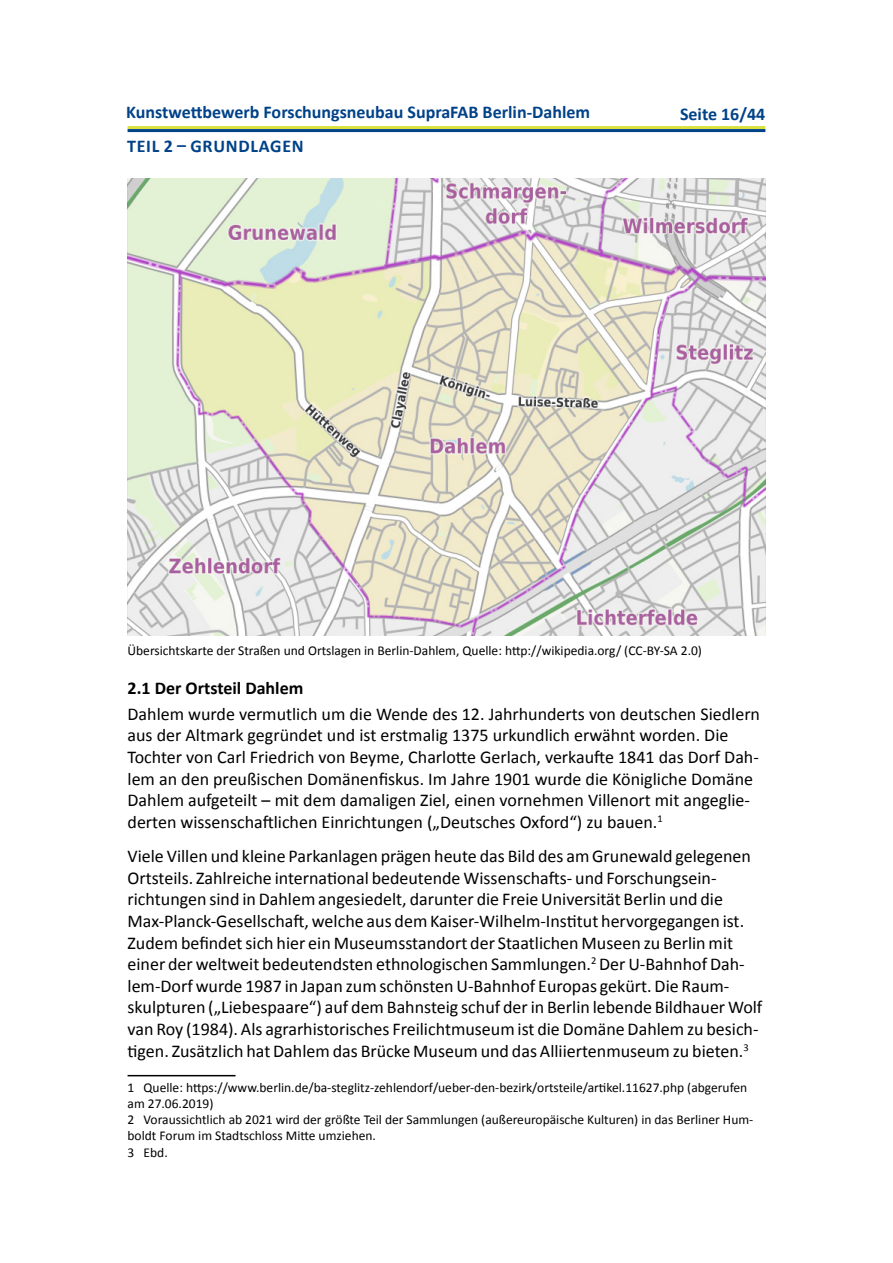
<style>
.page{position:relative;width:893px;height:1263px;background:#fff}
.page>*{position:absolute;margin:0;border:0;box-sizing:border-box;transform-origin:0 0}
.t1{font:18px/21.6px "Calibri";color:#000}
.t2{font:700 18px "Calibri";color:#004288}
.t3{font:700 18px "Calibri";color:#000}
.t4{font:700 18px "Calibri";letter-spacing:.04em;color:#004288}
.t5{font:13.5px/16.2px "Calibri";color:#000}
</style>
<div class="page">
<hr style="left:128px;top:126px;width:637px;height:3px;background:#dae13c">
<hr style="left:128px;top:129px;width:637px;height:3px;background:#004288">
<hr style="left:128px;top:1075px;width:108px;height:1px;background:#000">
<img style="left:128px;top:179px;width:637px;height:457px">
<p class="t2" style="left:126px;top:101px;width:465px">Kunstwettbewerb Forschungsneubau SupraFAB Berlin-Dahlem</p>
<p class="t2" style="left:680px;top:103px;width:87px">Seite 16/44</p>
<p class="t4" style="left:127px;top:135px;width:178px">TEIL 2 – GRUNDLAGEN</p>
<p class="t5" style="left:128px;top:642px;width:576px">Übersichtskarte der Straßen und Ortslagen in Berlin-Dahlem, Quelle: http://wikipedia.org/ (CC-BY-SA 2.0)</p>
<p class="t3" style="left:128px;top:677px;width:177px">2.1 Der Ortsteil Dahlem</p>
<p class="t1" style="left:128px;top:702px;width:634px">Dahlem wurde vermutlich um die Wende des 12. Jahrhunderts von deutschen Siedlern aus der Altmark gegründet und ist erstmalig 1375 urkundlich erwähnt worden. Die Tochter von Carl Friedrich von Beyme, Charlotte Gerlach, verkaufte 1841 das Dorf Dah&shy;lem an den preußischen Domänenfiskus. Im Jahre 1901 wurde die Königliche Domäne Dahlem aufgeteilt – mit dem damaligen Ziel, einen vornehmen Villenort mit angeglie&shy;derten wissenschaftlichen Einrichtungen („Deutsches Oxford“) zu bauen.<sup>1</sup></p>
<p class="t1" style="left:128px;top:844px;width:636px">Viele Villen und kleine Parkanlagen prägen heute das Bild des am Grunewald gelegenen Ortsteils. Zahlreiche international bedeutende Wissenschafts- und Forschungsein&shy;richtungen sind in Dahlem angesiedelt, darunter die Freie Universität Berlin und die Max-Planck-Gesellschaft, welche aus dem Kaiser-Wilhelm-Institut hervorgegangen ist.<br>Zudem befindet sich hier ein Museumsstandort der Staatlichen Museen zu Berlin mit einer der weltweit bedeutendsten ethnologischen Sammlungen.<sup>2</sup> Der U-Bahnhof Dah&shy;lem-Dorf wurde 1987 in Japan zum schönsten U-Bahnhof Europas gekürt. Die Raum&shy;skulpturen („Liebespaare“) auf dem Bahnsteig schuf der in Berlin lebende Bildhauer Wolf van Roy (1984). Als agrarhistorisches Freilichtmuseum ist die Domäne Dahlem zu besich&shy;tigen. Zusätzlich hat Dahlem das Brücke Museum und das Alliiertenmuseum zu bieten.<sup>3</sup></p>
<p class="t5" style="left:128px;top:1079px;width:627px">1 Quelle: https://www.berlin.de/ba-steglitz-zehlendorf/ueber-den-bezirk/ortsteile/artikel.11627.php (abgerufen am 27.06.2019)<br>2 Voraussichtlich ab 2021 wird der größte Teil der Sammlungen (außereuropäische Kulturen) in das Berliner Hum&shy;boldt Forum im Stadtschloss Mitte umziehen.<br>3 Ebd.</p>
</div>
